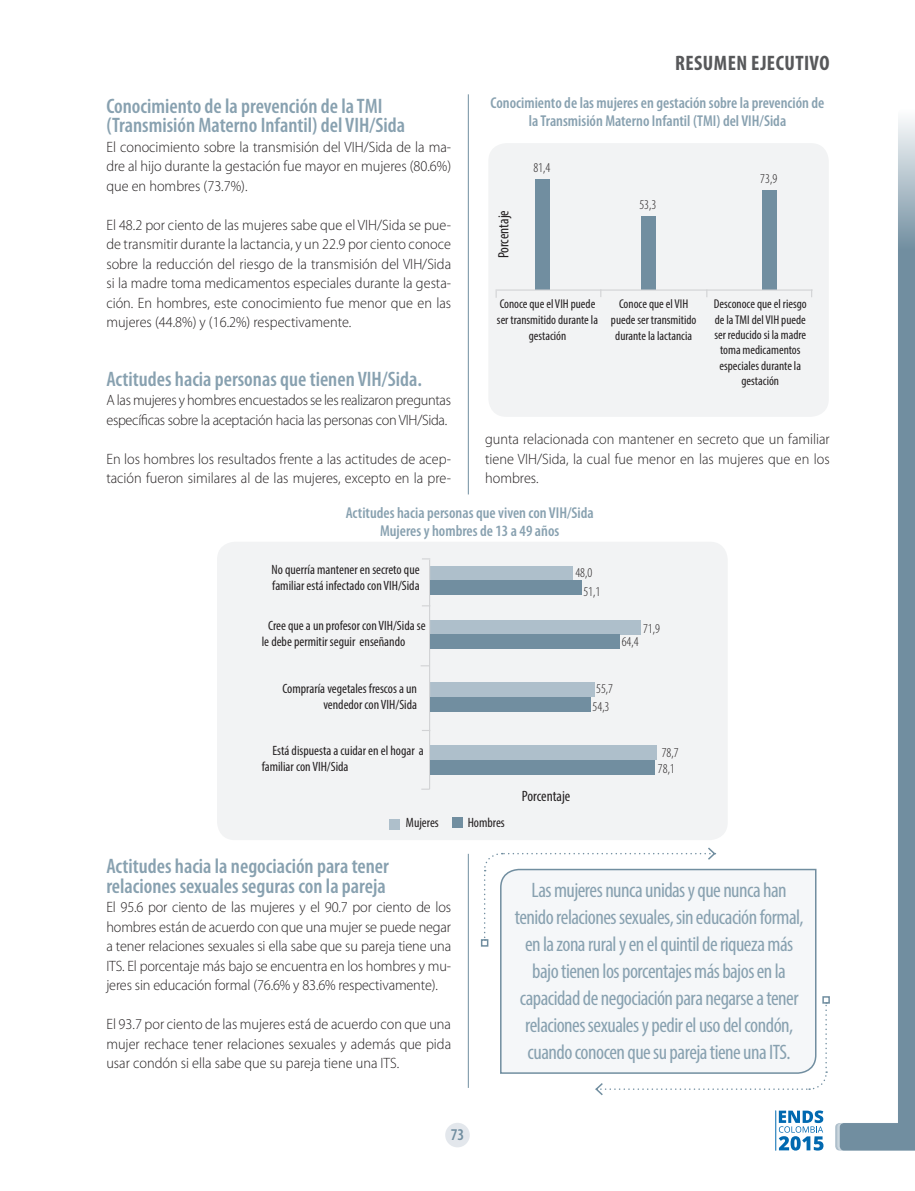
<style>
.page{position:relative;width:915px;height:1191px;background:#fff}
.page>*{position:absolute;margin:0;border:0;box-sizing:border-box;transform-origin:0 0}
.t1{font:condensed 21px/27px "Myriad Pro";letter-spacing:-.025em;color:#88a1b0;text-align:center}
.t2{font:600 condensed 21px/19.5px "Myriad Pro";color:#88a1b0}
.t3{font:700 condensed 21px "Myriad Pro";letter-spacing:.02em;color:#57585a}
.t4{font:600 condensed 16.5px "Myriad Pro";color:#718ea0}
.t5{font:600 condensed 15.75px/18px "Myriad Pro";color:#88a1b0;text-align:center}
.t6{font:300 15px/19.5px "Myriad Pro";color:#231f20;text-align:justify;scale:.95 1}
.t7{font:300 15px/19.5px "Myriad Pro";letter-spacing:-.02em;color:#231f20;scale:.95 1}
.t8{font:condensed 15px "Myriad Pro";color:#231f20}
.t9{font:condensed 13.5px/16.2px "Myriad Pro";color:#231f20}
.t10{font:300 condensed 13.5px "Myriad Pro";color:#231f20}
.t11{font:condensed 12.75px/15.3px "Myriad Pro";color:#231f20;text-align:center}
</style>
<div class="page">
<svg style="left:835px;top:118px;width:79px;height:1032px"></svg>
<div style="left:445px;top:1122px;width:24px;height:25px;background:#dde2e8;border-radius:50%"></div>
<svg style="left:778px;top:1110px;width:45px;height:40px"></svg>
<hr style="left:775px;top:1110px;width:1px;height:40px;background:#0169b0">
<div style="left:217px;top:542px;width:510px;height:298px;background:#f2f3f4;border-radius:18px"></div>
<div style="left:430px;top:566px;width:142px;height:14px;background:#aebfcb"></div>
<div style="left:430px;top:620px;width:210px;height:15px;background:#aebfcb"></div>
<div style="left:430px;top:682px;width:164px;height:15px;background:#aebfcb"></div>
<hr style="left:429px;top:559px;width:1px;height:230px;background:#d1d2d4">
<div style="left:430px;top:580px;width:151px;height:15px;background:#718ea0"></div>
<div style="left:430px;top:634px;width:189px;height:15px;background:#718ea0"></div>
<div style="left:430px;top:696px;width:160px;height:15px;background:#718ea0"></div>
<div style="left:430px;top:745px;width:226px;height:15px;background:#aebfcb"></div>
<div style="left:430px;top:759px;width:224px;height:15px;background:#718ea0"></div>
<div style="left:452px;top:817px;width:11px;height:10px;background:#718ea0"></div>
<div style="left:389px;top:819px;width:11px;height:10px;background:#aebfcb"></div>
<div style="left:488px;top:143px;width:340px;height:274px;background:#f2f3f4;border-radius:18px"></div>
<div style="left:535px;top:179px;width:14px;height:111px;background:#718ea0"></div>
<div style="left:641px;top:216px;width:14px;height:74px;background:#718ea0"></div>
<div style="left:762px;top:190px;width:15px;height:100px;background:#718ea0"></div>
<hr style="left:496px;top:289px;width:316px;height:2px;background:#d1d2d4">
<hr style="left:468px;top:94px;width:1px;height:400px;background:#718ea0">
<hr style="left:468px;top:854px;width:1px;height:234px;background:#718ea0">
<div style="left:500px;top:868px;width:317px;height:206px;background:#f5f7f9"></div>
<svg style="left:484px;top:847px;width:232px;height:93px"></svg>
<div style="left:480px;top:939px;width:8px;height:7px;border:2px solid #718ea0"></div>
<svg style="left:594px;top:1002px;width:233px;height:94px"></svg>
<div style="left:822px;top:996px;width:7px;height:7px;border:2px solid #718ea0"></div>
<h1 class="t3" style="left:675px;top:50px;width:156px">RESUMEN EJECUTIVO</h1>
<p class="t5" style="left:490px;top:94px;width:335px">Conocimiento de las mujeres en gestación sobre la prevención de la Transmisión Materno Infantil (TMI) del VIH/Sida</p>
<h1 class="t2" style="left:106px;top:96px;width:300px">Conocimiento de la prevención de la TMI (Transmisión Materno Infantil) del VIH/Sida</h1>
<p class="t6" style="left:106px;top:137px;width:364px">El conocimiento sobre la transmisión del VIH/Sida de la ma&shy;dre al hijo durante la gestación fue mayor en mujeres (80.6%) que en hombres (73.7%).</p>
<p class="t6" style="left:106px;top:215px;width:364px">El 48.2 por ciento de las mujeres sabe que el VIH/Sida se pue&shy;de transmitir durante la lactancia, y un 22.9 por ciento conoce sobre la reducción del riesgo de la transmisión del VIH/Sida si la madre toma medicamentos especiales durante la gesta&shy;ción. En hombres, este conocimiento fue menor que en las mujeres (44.8%) y (16.2%) respectivamente.</p>
<p class="t10" style="left:533px;top:160px;width:18px">81,4</p>
<p class="t10" style="left:760px;top:172px;width:18px">73,9</p>
<p class="t10" style="left:639px;top:197px;width:18px">53,3</p>
<p class="t8" style="left:494px;top:258px;width:50px;rotate:-90deg">Porcentaje</p>
<p class="t11" style="left:497px;top:296px;width:102px;line-height:15.8px">Conoce que el VIH puede ser transmitido durante la gestación</p>
<p class="t11" style="left:610px;top:296px;width:87px;line-height:15.8px">Conoce que el VIH puede ser transmitido durante la lactancia</p>
<p class="t11" style="left:713px;top:296px;width:94px">Desconoce que el riesgo de la TMI del VIH puede ser reducido si la madre toma medicamentos especiales durante la gestación</p>
<h1 class="t2" style="left:106px;top:369px;width:317px">Actitudes hacia personas que tienen VIH/Sida.</h1>
<p class="t7" style="left:106px;top:391px;width:364px">A las mujeres y hombres encuestados se les realizaron preguntas específicas sobre la aceptación hacia las personas con VIH/Sida.</p>
<p class="t6" style="left:106px;top:449px;width:364px">En los hombres los resultados frente a las actitudes de acep&shy;tación fueron similares al de las mujeres, excepto en la pre-</p>
<p class="t5" style="left:345px;top:504px;width:249px">Actitudes hacia personas que viven con VIH/Sida<br>Mujeres y hombres de 13 a 49 años</p>
<p class="t6" style="left:485px;top:430px;width:364px">gunta relacionada con mantener en secreto que un familiar tiene VIH/Sida, la cual fue menor en las mujeres que en los hombres.</p>
<p class="t9" style="left:271px;top:561px;width:149px">No querría mantener en secreto que familiar está infectado con VIH/Sida</p>
<p class="t10" style="left:575px;top:565px;width:18px">48,0</p>
<p class="t10" style="left:583px;top:584px;width:18px">51,1</p>
<p class="t9" style="left:261px;top:617px;width:165px;text-indent:6px">Cree que a un profesor con VIH/Sida se le debe permitir seguir enseñando</p>
<p class="t10" style="left:642px;top:621px;width:18px">71,9</p>
<p class="t10" style="left:621px;top:635px;width:18px">64,4</p>
<p class="t9" style="left:282px;top:680px;width:136px;text-align:right">Compraría vegetales frescos a un vendedor con VIH/Sida</p>
<p class="t9" style="left:261px;top:741px;width:163px;text-indent:11px">Está dispuesta a cuidar en el hogar a familiar con VIH/Sida</p>
<p class="t9" style="left:406px;top:814px;width:34px">Mujeres</p>
<p class="t9" style="left:467px;top:814px;width:39px">Hombres</p>
<p class="t8" style="left:521px;top:787px;width:50px">Porcentaje</p>
<p class="t10" style="left:596px;top:681px;width:18px">55,7</p>
<p class="t10" style="left:592px;top:699px;width:18px">54,3</p>
<p class="t10" style="left:661px;top:745px;width:18px">78,7</p>
<p class="t10" style="left:657px;top:761px;width:18px">78,1</p>
<h1 class="t2" style="left:106px;top:857px;width:284px">Actitudes hacia la negociación para tener relaciones sexuales seguras con la pareja</h1>
<p class="t6" style="left:106px;top:898px;width:364px">El 95.6 por ciento de las mujeres y el 90.7 por ciento de los hombres están de acuerdo con que una mujer se puede negar a tener relaciones sexuales si ella sabe que su pareja tiene una ITS. El porcentaje más bajo se encuentra en los hombres y mu&shy;jeres sin educación formal (76.6% y 83.6% respectivamente).</p>
<p class="t6" style="left:106px;top:1015px;width:364px">El 93.7 por ciento de las mujeres está de acuerdo con que una mujer rechace tener relaciones sexuales y además que pida usar condón si ella sabe que su pareja tiene una ITS.</p>
<p class="t4" style="left:450px;top:1125px;width:15px">73</p>
<p class="t1" style="left:514px;top:876px;width:290px">Las mujeres nunca unidas y que nunca han tenido relaciones sexuales, sin educación formal, en la zona rural y en el quintil de riqueza más bajo tienen los porcentajes más bajos en la capacidad de negociación para negarse a tener relaciones sexuales y pedir el uso del condón, cuando conocen que su pareja tiene una ITS.</p>
</div>
